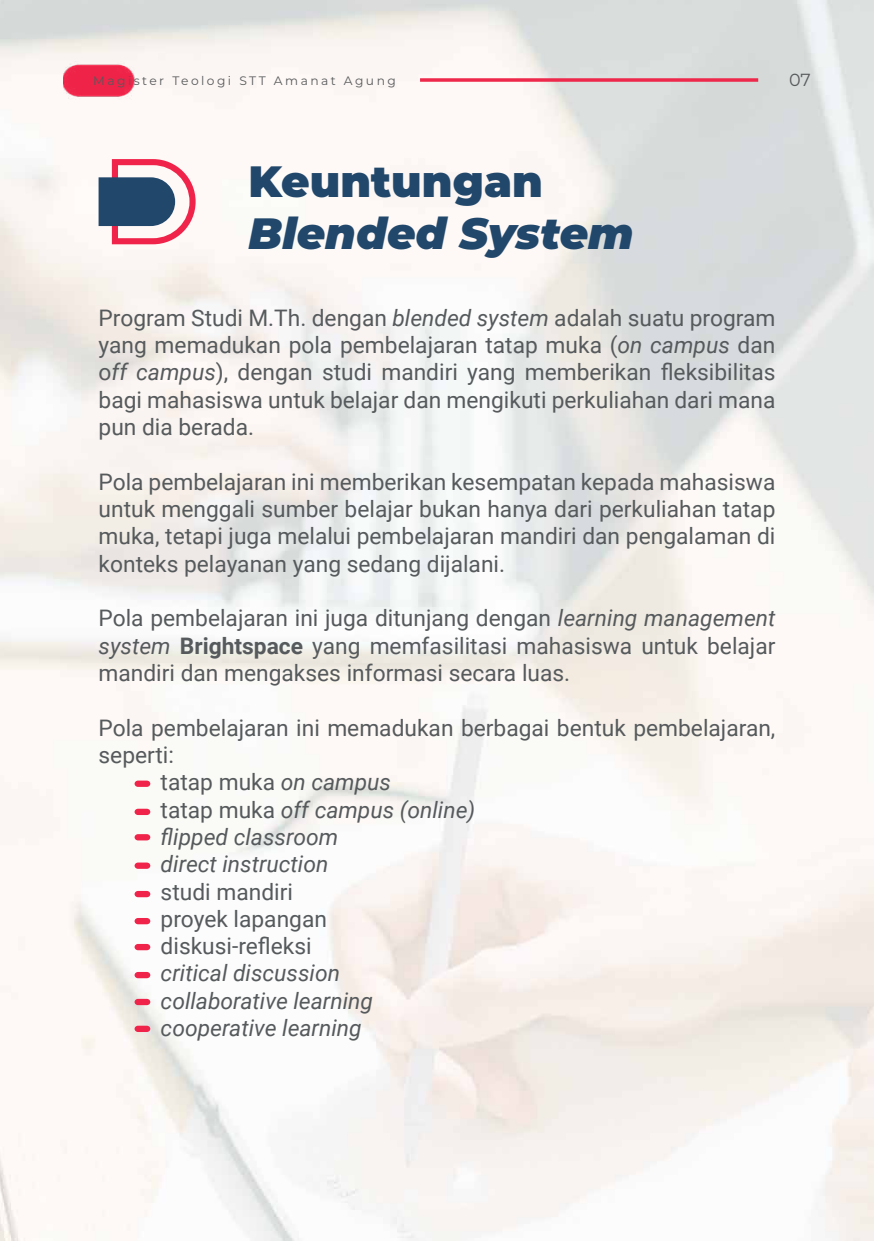
<style>
.page{position:relative;width:874px;height:1241px;background:#fff}
.page>*{position:absolute;margin:0;border:0;box-sizing:border-box;transform-origin:0 0}
.t1{font:italic 900 43.75px "Montserrat";color:#21476b}
.t2{font:900 43.75px "Montserrat";color:#21476b}
.t3{font:22.75px/27.3px "Roboto";color:#565a5c;text-align:justify}
.t4{font:italic 22.75px/27.3px "Roboto";color:#565a5c}
.t5{font:17.5px "Montserrat";color:#58595b}
.t6{font:12.25px "Montserrat";letter-spacing:.2em;color:#58595b}
.s1{font-style:italic}
.s2{font-weight:700}
.s3{font-style:normal}
</style>
<div class="page">
<img style="left:0;top:0;width:873px;height:1240px">
<svg style="left:420px;top:78px;width:337px;height:4px"></svg>
<img style="left:63px;top:61px;width:71px;height:39px">
<svg style="left:98px;top:159px;width:97px;height:85px"></svg>
<div style="left:134px;top:780px;width:16px;height:6px;background:#f0244a;border-radius:3px"></div>
<div style="left:134px;top:808px;width:16px;height:6px;background:#f0244a;border-radius:3px"></div>
<div style="left:134px;top:834px;width:16px;height:6px;background:#f0244a;border-radius:3px"></div>
<div style="left:134px;top:862px;width:16px;height:6px;background:#f0244a;border-radius:3px"></div>
<div style="left:134px;top:890px;width:16px;height:7px;background:#f0244a;border-radius:3px"></div>
<div style="left:134px;top:917px;width:16px;height:7px;background:#f0244a;border-radius:3px"></div>
<div style="left:134px;top:943px;width:16px;height:7px;background:#f0244a;border-radius:3px"></div>
<div style="left:134px;top:971px;width:16px;height:7px;background:#f0244a;border-radius:3px"></div>
<div style="left:134px;top:998px;width:16px;height:6px;background:#f0244a;border-radius:3px"></div>
<div style="left:134px;top:1025px;width:16px;height:6px;background:#f0244a;border-radius:3px"></div>
<p class="t6" style="left:93px;top:72px;width:304px">Magister Teologi STT Amanat Agung</p>
<p class="t5" style="left:788px;top:67px;width:23px">07</p>
<h1 class="t2" style="left:248px;top:148px;width:296px">Keuntungan</h1>
<h1 class="t1" style="left:248px;top:200px;width:386px">Blended System</h1>
<p class="t3" style="left:98px;top:303px;width:678px">Program Studi M.Th. dengan <span class="s1">blended system</span> adalah suatu program yang memadukan pola pembelajaran tatap muka (<span class="s1">on campus</span> dan o<span class="s1">ff campus</span>), dengan studi mandiri yang memberikan fleksibilitas bagi mahasiswa untuk belajar dan mengikuti perkuliahan dari mana pun dia berada.</p>
<p class="t3" style="left:98px;top:467px;width:678px">Pola pembelajaran ini memberikan kesempatan kepada mahasiswa untuk menggali sumber belajar bukan hanya dari perkuliahan tatap muka, tetapi juga melalui pembelajaran mandiri dan pengalaman di konteks pelayanan yang sedang dijalani.</p>
<p class="t3" style="left:98px;top:603px;width:678px">Pola pembelajaran ini juga ditunjang dengan <span class="s1">learning management system</span> <span class="s2">Brightspace</span> yang memfasilitasi mahasiswa untuk belajar mandiri dan mengakses informasi secara luas.</p>
<p class="t3" style="left:98px;top:713px;width:678px">Pola pembelajaran ini memadukan berbagai bentuk pembelajaran,</p>
<p class="t3" style="left:98px;top:740px;width:77px">seperti:</p>
<p class="t3" style="left:160px;top:767px;width:232px">tatap muka <span class="s1">on campus</span></p>
<p class="t4" style="left:160px;top:794px;width:316px"><span class="s3">tatap muka</span> off campus (online)</p>
<p class="t4" style="left:160px;top:822px;width:179px">flipped classroom</p>
<p class="t4" style="left:160px;top:849px;width:169px">direct instruction</p>
<p class="t3" style="left:160px;top:876px;width:168px;text-align:left">studi mandiri proyek lapangan diskusi-refleksi</p>
<p class="t4" style="left:160px;top:958px;width:214px">critical discussion collaborative learning cooperative learning</p>
</div>
